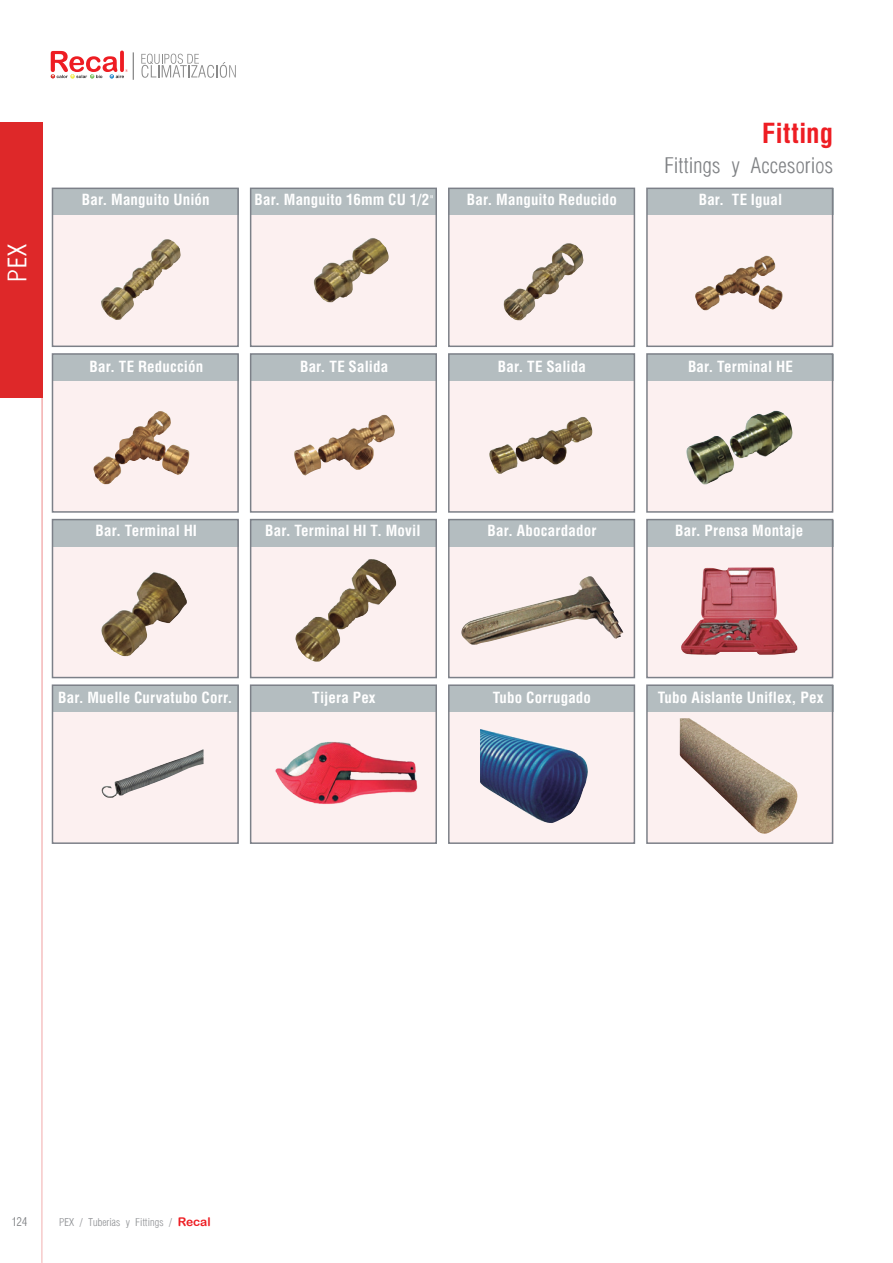
<style>
.page{position:relative;width:893px;height:1263px;background:#fff}
.page>*{position:absolute;margin:0;border:0;box-sizing:border-box;transform-origin:0 0}
.t1{font:300 condensed 28.5px "Helvetica";color:#fff}
.TITULO{font:700 condensed 27px "Helvetica";color:#ee1d23}
.TITULO-2{font:300 condensed 24px "Helvetica";color:#808285}
.CARACTERISTICAS{font:700 condensed 15.15px "Helvetica";letter-spacing:.01em;color:#fff}
.CARACTERISTICAS-2{font:700 condensed 15px "Helvetica";letter-spacing:.01em;color:#fff}
.t2{font:300 condensed 13.5px "Helvetica";color:#808285}
.t3{font:300 condensed 12px "Helvetica";color:#939598}
.s1{font-weight:300}
.s2{font-family:"Arial Rounded MT Bold";font-weight:400;font-stretch:normal;color:#ee1d23}
</style>
<div class="page">
<div style="left:0;top:122px;width:42px;height:276px;background:#de2829"></div>
<hr style="left:42px;top:160px;width:1px;height:1103px;background:#de2829">
<svg style="left:141px;top:54px;width:95px;height:24px"></svg>
<svg style="left:51px;top:51px;width:83px;height:29px"></svg>
<div style="left:251px;top:188px;width:186px;height:158px;background:#fcf0f0"></div>
<div style="left:250px;top:189px;width:187px;height:26px;background:#b4bdc0"></div>
<div style="left:250px;top:188px;width:187px;height:159px;border:2px solid #7c8088"></div>
<div style="left:52px;top:188px;width:187px;height:158px;background:#fcf0f0"></div>
<div style="left:52px;top:189px;width:187px;height:26px;background:#b4bdc0"></div>
<div style="left:52px;top:188px;width:187px;height:159px;border:2px solid #7c8088"></div>
<div style="left:449px;top:188px;width:186px;height:158px;background:#fcf0f0"></div>
<div style="left:449px;top:189px;width:186px;height:26px;background:#b4bdc0"></div>
<div style="left:448px;top:188px;width:187px;height:159px;border:2px solid #7c8088"></div>
<div style="left:647px;top:188px;width:186px;height:158px;background:#fcf0f0"></div>
<div style="left:647px;top:189px;width:186px;height:26px;background:#b4bdc0"></div>
<div style="left:646px;top:188px;width:187px;height:159px;border:2px solid #7c8088"></div>
<div style="left:251px;top:354px;width:186px;height:158px;background:#fcf0f0"></div>
<div style="left:250px;top:354px;width:187px;height:27px;background:#b4bdc0"></div>
<div style="left:250px;top:353px;width:187px;height:160px;border:2px solid #7c8088"></div>
<div style="left:52px;top:354px;width:187px;height:158px;background:#fcf0f0"></div>
<div style="left:52px;top:354px;width:187px;height:27px;background:#b4bdc0"></div>
<div style="left:52px;top:353px;width:187px;height:160px;border:2px solid #7c8088"></div>
<div style="left:449px;top:354px;width:186px;height:158px;background:#fcf0f0"></div>
<div style="left:449px;top:354px;width:186px;height:27px;background:#b4bdc0"></div>
<div style="left:448px;top:353px;width:187px;height:160px;border:2px solid #7c8088"></div>
<div style="left:647px;top:354px;width:186px;height:158px;background:#fcf0f0"></div>
<div style="left:647px;top:354px;width:186px;height:27px;background:#b4bdc0"></div>
<div style="left:646px;top:353px;width:187px;height:160px;border:2px solid #7c8088"></div>
<div style="left:251px;top:519px;width:186px;height:158px;background:#fcf0f0"></div>
<div style="left:250px;top:520px;width:187px;height:26px;background:#b4bdc0"></div>
<div style="left:250px;top:519px;width:187px;height:159px;border:2px solid #7c8088"></div>
<div style="left:52px;top:519px;width:187px;height:158px;background:#fcf0f0"></div>
<div style="left:52px;top:520px;width:187px;height:26px;background:#b4bdc0"></div>
<div style="left:52px;top:519px;width:187px;height:159px;border:2px solid #7c8088"></div>
<div style="left:449px;top:519px;width:186px;height:158px;background:#fcf0f0"></div>
<div style="left:449px;top:520px;width:186px;height:26px;background:#b4bdc0"></div>
<div style="left:448px;top:519px;width:187px;height:159px;border:2px solid #7c8088"></div>
<div style="left:647px;top:519px;width:186px;height:158px;background:#fcf0f0"></div>
<div style="left:647px;top:520px;width:186px;height:26px;background:#b4bdc0"></div>
<div style="left:646px;top:519px;width:187px;height:159px;border:2px solid #7c8088"></div>
<div style="left:251px;top:685px;width:186px;height:158px;background:#fcf0f0"></div>
<div style="left:250px;top:686px;width:187px;height:26px;background:#b4bdc0"></div>
<div style="left:250px;top:684px;width:187px;height:160px;border:2px solid #7c8088"></div>
<div style="left:52px;top:685px;width:187px;height:158px;background:#fcf0f0"></div>
<div style="left:52px;top:686px;width:187px;height:26px;background:#b4bdc0"></div>
<div style="left:52px;top:684px;width:187px;height:160px;border:2px solid #7c8088"></div>
<div style="left:449px;top:685px;width:186px;height:158px;background:#fcf0f0"></div>
<div style="left:449px;top:686px;width:186px;height:26px;background:#b4bdc0"></div>
<div style="left:448px;top:684px;width:187px;height:160px;border:2px solid #7c8088"></div>
<div style="left:647px;top:685px;width:186px;height:158px;background:#fcf0f0"></div>
<div style="left:647px;top:686px;width:186px;height:26px;background:#b4bdc0"></div>
<div style="left:646px;top:684px;width:187px;height:160px;border:2px solid #7c8088"></div>
<img style="left:314px;top:238px;width:75px;height:64px">
<img style="left:101px;top:239px;width:80px;height:81px">
<img style="left:503px;top:243px;width:81px;height:77px">
<img style="left:695px;top:255px;width:88px;height:55px">
<img style="left:93px;top:411px;width:97px;height:73px">
<img style="left:294px;top:415px;width:101px;height:60px">
<img style="left:489px;top:417px;width:104px;height:57px">
<img style="left:686px;top:411px;width:107px;height:73px">
<img style="left:101px;top:749px;width:103px;height:49px">
<img style="left:681px;top:567px;width:117px;height:88px">
<img style="left:295px;top:559px;width:102px;height:103px">
<img style="left:101px;top:572px;width:86px;height:84px">
<img style="left:461px;top:576px;width:162px;height:69px">
<img style="left:275px;top:741px;width:143px;height:63px">
<img style="left:480px;top:729px;width:108px;height:94px">
<img style="left:680px;top:718px;width:118px;height:116px">
<p class="TITULO" style="left:762px;top:116px;width:73px">Fitting</p>
<p class="TITULO-2" style="left:665px;top:152px;width:170px">Fittings y Accesorios</p>
<h1 class="t1" style="left:3px;top:282px;width:40px;rotate:-90deg">PEX</h1>
<p class="CARACTERISTICAS-2" style="left:82px;top:190px;width:129px">Bar. Manguito Unión</p>
<p class="CARACTERISTICAS-2" style="left:255px;top:190px;width:181px">Bar. Manguito 16mm CU 1/2<span class="s1">"</span></p>
<p class="CARACTERISTICAS-2" style="left:467px;top:190px;width:151px">Bar. Manguito Reducido</p>
<p class="CARACTERISTICAS-2" style="left:699px;top:190px;width:85px">Bar. TE Igual</p>
<p class="CARACTERISTICAS-2" style="left:90px;top:357px;width:115px">Bar. TE Reducción</p>
<p class="CARACTERISTICAS-2" style="left:300px;top:357px;width:90px">Bar. TE Salida</p>
<p class="CARACTERISTICAS-2" style="left:498px;top:357px;width:90px">Bar. TE Salida</p>
<p class="CARACTERISTICAS-2" style="left:688px;top:357px;width:106px">Bar. Terminal HE</p>
<p class="CARACTERISTICAS-2" style="left:96px;top:521px;width:103px">Bar. Terminal HI</p>
<p class="CARACTERISTICAS-2" style="left:265px;top:521px;width:157px">Bar. Terminal HI T. Movil</p>
<p class="CARACTERISTICAS-2" style="left:675px;top:521px;width:130px">Bar. Prensa Montaje</p>
<p class="CARACTERISTICAS-2" style="left:488px;top:521px;width:110px">Bar. Abocardador</p>
<p class="CARACTERISTICAS-2" style="left:58px;top:688px;width:176px">Bar. Muelle Curvatubo Corr.</p>
<p class="CARACTERISTICAS-2" style="left:312px;top:688px;width:65px">Tijera Pex</p>
<p class="CARACTERISTICAS-2" style="left:493px;top:688px;width:100px">Tubo Corrugado</p>
<p class="CARACTERISTICAS" style="left:658px;top:688px;width:167px">Tubo Aislante Uniflex, Pex</p>
<p class="t2" style="left:12px;top:1214px;width:17px">124</p>
<p class="t3" style="left:59px;top:1215px;width:153px">PEX / Tuberias y Fittings / <span class="s2">Recal</span></p>
</div>
